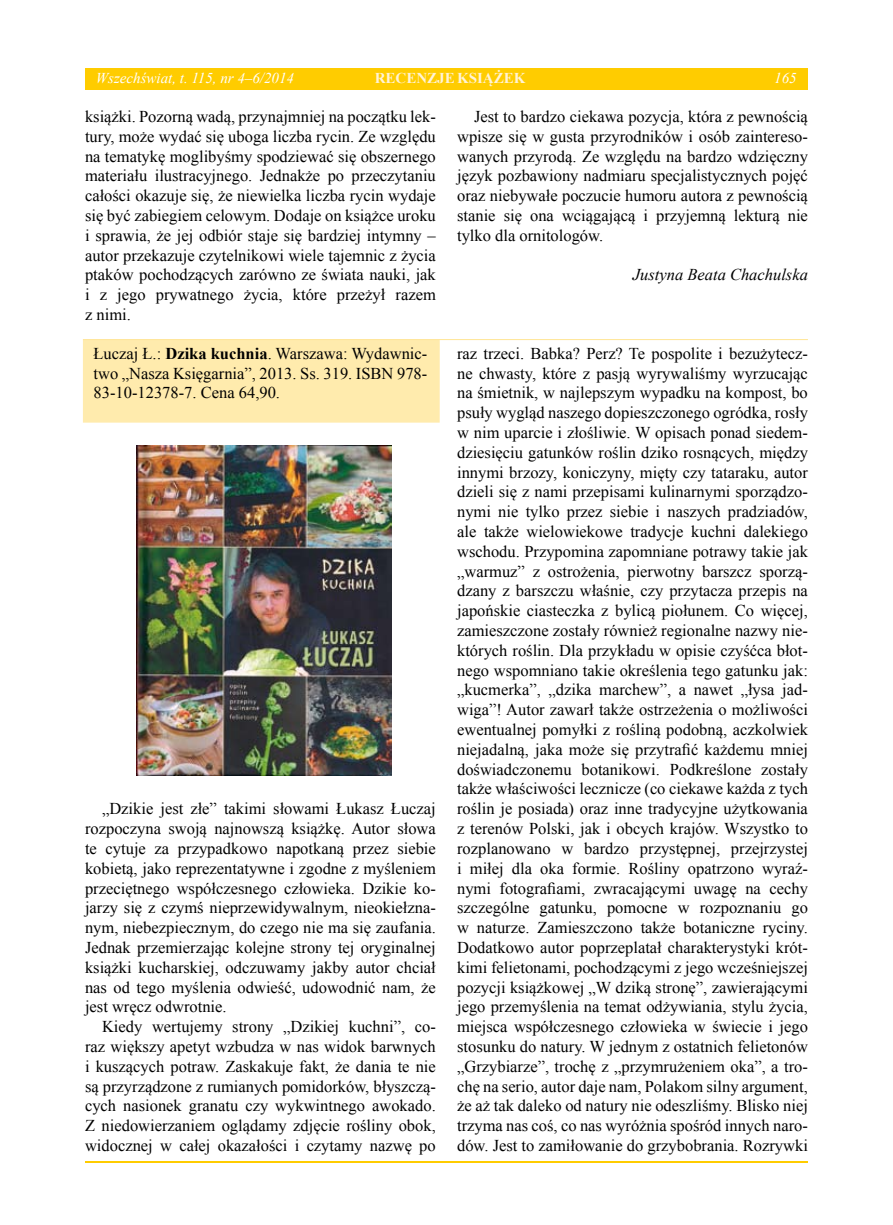
<style>
.page{position:relative;width:893px;height:1225px;background:#fff}
.page>*{position:absolute;margin:0;border:0;box-sizing:border-box;transform-origin:0 0}
.t1{font:16.5px/19.8px "Times New Roman";color:#000;text-align:justify}
.t2{font:italic 16.5px "Times New Roman";color:#000}
.t3{font:italic 15px "Times New Roman";color:#fff}
.t4{font:700 15px "Times New Roman";color:#fff3d7}
.s1{font-style:normal}
.s2{font-weight:700}
</style>
<div class="page">
<hr style="left:85px;top:1161px;width:723px;height:1px;background:#fc0">
<div style="left:83px;top:340px;width:357px;height:82px;background:#ffebad"></div>
<hr style="left:83px;top:339px;width:725px;height:1px;background:#ffe595">
<img style="left:136px;top:445px;width:255px;height:330px">
<div style="left:85px;top:68px;width:723px;height:21px;background:#fc0"></div>
<p class="t3" style="left:96px;top:68px;width:200px">Wszechświat, t. 115, nr 4<span class="s1">–</span>6/2014</p>
<p class="t4" style="left:375px;top:68px;width:152px">RECENZJE KSIĄŻEK</p>
<p class="t3" style="left:774px;top:68px;width:24px">165</p>
<p class="t1" style="left:85px;top:106px;width:352px">książki. Pozorną wadą, przynajmniej na początku lek&shy;tury, może wydać się uboga liczba rycin. Ze względu na tematykę moglibyśmy spodziewać się obszernego materiału ilustracyjnego. Jednakże po przeczytaniu całości okazuje się, że niewielka liczba rycin wydaje się być zabiegiem celowym. Dodaje on książce uroku i sprawia, że jej odbiór staje się bardziej intymny – autor przekazuje czytelnikowi wiele tajemnic z życia ptaków pochodzących zarówno ze świata nauki, jak i z jego prywatnego życia, które przeżył razem z nimi.</p>
<p class="t1" style="left:457px;top:106px;width:352px;text-indent:17px">Jest to bardzo ciekawa pozycja, która z pewnością wpisze się w gusta przyrodników i osób zaintereso&shy;wanych przyrodą. Ze względu na bardzo wdzięczny język pozbawiony nadmiaru specjalistycznych pojęć oraz niebywałe poczucie humoru autora z pewnością stanie się ona wciągającą i przyjemną lekturą nie tylko dla ornitologów.</p>
<p class="t2" style="left:633px;top:264px;width:177px">Justyna Beata Chachulska</p>
<p class="t1" style="left:94px;top:343px;width:335px">Łuczaj Ł.: <span class="s2">Dzika kuchnia</span>. Warszawa: Wydawnic&shy;two „Nasza Księgarnia”, 2013. Ss. 319. ISBN 978- 83-10-12378-7. Cena 64,90.</p>
<p class="t1" style="left:85px;top:798px;width:352px;text-indent:17px">„Dzikie jest złe” takimi słowami Łukasz Łuczaj rozpoczyna swoją najnowszą książkę. Autor słowa te cytuje za przypadkowo napotkaną przez siebie kobietą, jako reprezentatywne i zgodne z myśleniem przeciętnego współczesnego człowieka. Dzikie ko&shy;jarzy się z czymś nieprzewidywalnym, nieokiełzna&shy;nym, niebezpiecznym, do czego nie ma się zaufania.<br>Jednak przemierzając kolejne strony tej oryginalnej książki kucharskiej, odczuwamy jakby autor chciał nas od tego myślenia odwieść, udowodnić nam, że jest wręcz odwrotnie.</p>
<p class="t1" style="left:85px;top:1016px;width:352px;text-indent:17px">Kiedy wertujemy strony „Dzikiej kuchni”, co&shy;raz większy apetyt wzbudza w nas widok barwnych i kuszących potraw. Zaskakuje fakt, że dania te nie są przyrządzone z rumianych pomidorków, błyszczą&shy;cych nasionek granatu czy wykwintnego awokado.<br>Z niedowierzaniem oglądamy zdjęcie rośliny obok, widocznej w całej okazałości i czytamy nazwę po</p>
<p class="t1" style="left:457px;top:343px;width:352px">raz trzeci. Babka? Perz? Te pospolite i bezużytecz&shy;ne chwasty, które z pasją wyrywaliśmy wyrzucając na śmietnik, w najlepszym wypadku na kompost, bo psuły wygląd naszego dopieszczonego ogródka, rosły w nim uparcie i złośliwie. W opisach ponad siedem&shy;dziesięciu gatunków roślin dziko rosnących, między innymi brzozy, koniczyny, mięty czy tataraku, autor dzieli się z nami przepisami kulinarnymi sporządzo&shy;nymi nie tylko przez siebie i naszych pradziadów, ale także wielowiekowe tradycje kuchni dalekiego wschodu. Przypomina zapomniane potrawy takie jak „warmuz” z ostrożenia, pierwotny barszcz sporzą&shy;dzany z barszczu właśnie, czy przytacza przepis na japońskie ciasteczka z bylicą piołunem. Co więcej, zamieszczone zostały również regionalne nazwy nie&shy;których roślin. Dla przykładu w opisie czyśćca błot&shy;nego wspomniano takie określenia tego gatunku jak: „kucmerka”, „dzika marchew”, a nawet „łysa jad&shy;wiga”! Autor zawarł także ostrzeżenia o możliwości ewentualnej pomyłki z rośliną podobną, aczkolwiek niejadalną, jaka może się przytrafić każdemu mniej doświadczonemu botanikowi. Podkreślone zostały także właściwości lecznicze (co ciekawe każda z tych roślin je posiada) oraz inne tradycyjne użytkowania z terenów Polski, jak i obcych krajów. Wszystko to rozplanowano w bardzo przystępnej, przejrzystej i miłej dla oka formie. Rośliny opatrzono wyraź&shy;nymi fotografiami, zwracającymi uwagę na cechy szczególne gatunku, pomocne w rozpoznaniu go w naturze. Zamieszczono także botaniczne ryciny.<br>Dodatkowo autor poprzeplatał charakterystyki krót&shy;kimi felietonami, pochodzącymi z jego wcześniejszej pozycji książkowej „W dziką stronę”, zawierającymi jego przemyślenia na temat odżywiania, stylu życia, miejsca współczesnego człowieka w świecie i jego stosunku do natury. W jednym z ostatnich felietonów „Grzybiarze”, trochę z „przymrużeniem oka”, a tro&shy;chę na serio, autor daje nam, Polakom silny argument, że aż tak daleko od natury nie odeszliśmy. Blisko niej trzyma nas coś, co nas wyróżnia spośród innych naro&shy;dów. Jest to zamiłowanie do grzybobrania. Rozrywki</p>
</div>
